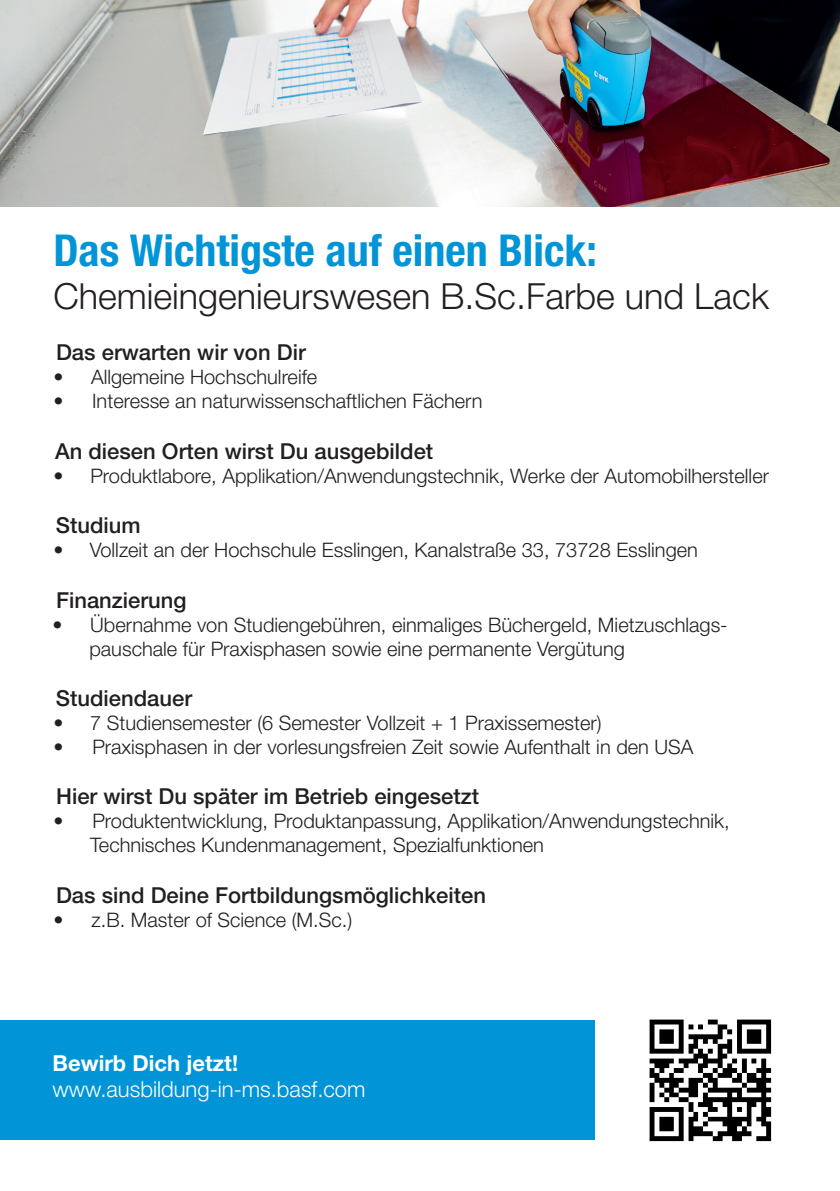
<style>
.page{position:relative;width:840px;height:1191px;background:#fff}
.page>*{position:absolute;margin:0;border:0;box-sizing:border-box;transform-origin:0 0}
.t1{font:700 condensed 44px "Helvetica Neue LT Std";color:#0195d7}
.t2{font:300 36px "Helvetica Neue LT Std";color:#231f20}
.t3{font:500 22px "Helvetica Neue LT Std";color:#231f20}
.t4{font:300 22px "Helvetica Neue LT Std";color:#fff}
.t5{font:700 22px "Helvetica Neue LT Std";color:#fff}
.t6{font:300 20px/24px "Helvetica Neue LT Std";color:#231f20}
</style>
<div class="page">
<img style="left:0;top:0;width:839px;height:206px">
<div style="left:0;top:1020px;width:594px;height:120px;background:#0195d7"></div>
<img style="left:649px;top:1019px;width:123px;height:123px">
<h1 class="t1" style="left:53px;top:223px;width:545px">Das Wichtigste auf einen Blick:</h1>
<h2 class="t2" style="left:53px;top:274px;width:716px">Chemieingenieurswesen B.Sc.Farbe und Lack</h2>
<p class="t3" style="left:56px;top:339px;width:251px">Das erwarten wir von Dir</p>
<p class="t6" style="left:53px;top:365px;width:265px">• Allgemeine Hochschulreife</p>
<p class="t6" style="left:53px;top:389px;width:430px">• Interesse an naturwissenschaftlichen Fächern</p>
<p class="t3" style="left:55px;top:438px;width:379px">An diesen Orten wirst Du ausgebildet</p>
<p class="t6" style="left:53px;top:463px;width:716px">• Produktlabore, Applikation/Anwendungstechnik, Werke der Automobilhersteller</p>
<p class="t3" style="left:56px;top:512px;width:86px">Studium</p>
<p class="t6" style="left:53px;top:537px;width:645px">• Vollzeit an der Hochschule Esslingen, Kanalstraße 33, 73728 Esslingen</p>
<p class="t3" style="left:56px;top:586px;width:132px">Finanzierung</p>
<p class="t6" style="left:89px;top:612px;width:639px;text-indent:-37px">• Übernahme von Studiengebühren, einmaliges Büchergeld, Mietzuschlags&shy;pauschale für Praxisphasen sowie eine permanente Vergütung</p>
<p class="t3" style="left:56px;top:685px;width:138px">Studiendauer</p>
<p class="t6" style="left:53px;top:710px;width:549px">• 7 Studiensemester (6 Semester Vollzeit + 1 Praxissemester)</p>
<p class="t6" style="left:53px;top:734px;width:641px">• Praxisphasen in der vorlesungsfreien Zeit sowie Aufenthalt in den USA</p>
<p class="t3" style="left:56px;top:783px;width:424px">Hier wirst Du später im Betrieb eingesetzt</p>
<p class="t6" style="left:90px;top:809px;width:641px;text-indent:-37px">• Produktentwicklung, Produktanpassung, Applikation/Anwendungstechnik,<br>Technisches Kundenmanagement, Spezialfunktionen</p>
<p class="t3" style="left:56px;top:882px;width:431px">Das sind Deine Fortbildungsmöglichkeiten</p>
<p class="t6" style="left:53px;top:907px;width:300px">• z.B. Master of Science (M.Sc.)</p>
<p class="t5" style="left:53px;top:1049px;width:187px">Bewirb Dich jetzt!</p>
<p class="t4" style="left:53px;top:1075px;width:314px">www.ausbildung-in-ms.basf.com</p>
</div>
